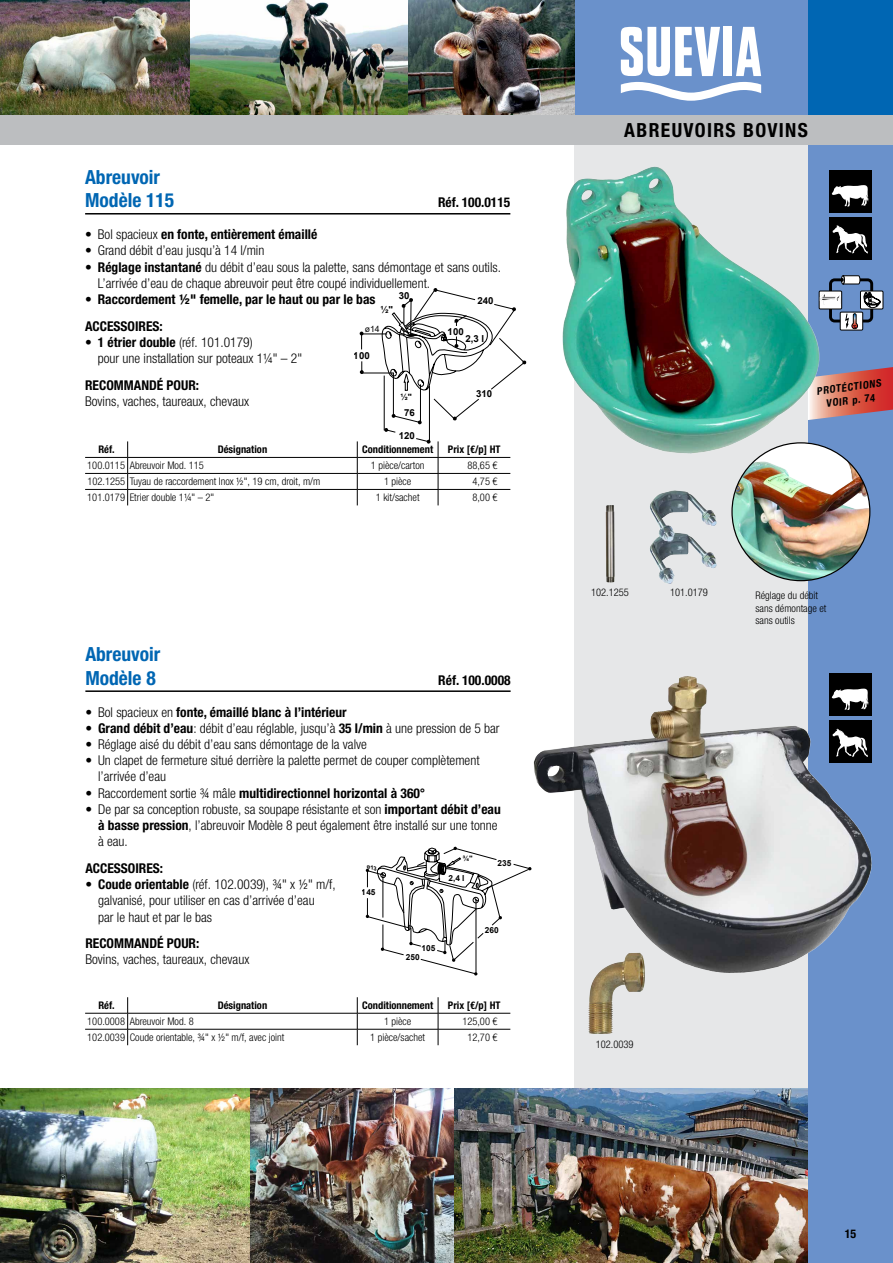
<style>
.page{position:relative;width:893px;height:1263px;background:#fff}
.page>*{position:absolute;margin:0;border:0;box-sizing:border-box;transform-origin:0 0}
.t1{font:700 condensed 19.5px/23.4px "Helvetica Neue LTW1 G";color:#0066b3}
.t2{font:700 condensed 19.5px "Helvetica Neue LTW1 G";letter-spacing:.07em;color:#000}
.t3{font:300 condensed 13.5px/16.2px "Helvetica Neue LTW1 G";color:#000}
.t4{font:700 condensed 13.5px/26.5px "Helvetica Neue LTW1 G";color:#000}
.t5{font:700 condensed 12px "Helvetica Neue LTW1 G";color:#000}
.t6{font:300 condensed 10.5px/12.6px "Helvetica Neue LTW1 G";color:#000}
.t7{font:700 condensed 10.5px/13.5px "Helvetica Neue LTW1 G";color:#000;text-align:center}
.t8{font:700 9.6px "Arial";color:#000}
.t9{font:8.7px "Arial";color:#000}
.t10{font:700 8.7px "Arial";color:#000}
.t11{font:700 8.25px "Arial";color:#000}
.t12{font:700 7.5px "Arial";color:#000}
.t13{font:700 condensed 4.35px "Helvetica Neue LTW1 G";color:#000}
.s1{font-weight:300}
.s2{font-weight:700}
</style>
<div class="page">
<div style="left:574px;top:0;width:319px;height:1263px;background:#e6e7e8"></div>
<div style="left:574px;top:0;width:234px;height:115px;background:#6a91cb"></div>
<div style="left:808px;top:115px;width:85px;height:1148px;background:#6a91cb"></div>
<div style="left:808px;top:0;width:85px;height:115px;background:#0066b3"></div>
<img style="left:190px;top:0;width:218px;height:115px">
<img style="left:408px;top:0;width:167px;height:115px">
<img style="left:0;top:0;width:190px;height:115px">
<div style="left:724px;top:27px;width:8px;height:49px;background:#fff"></div>
<svg style="left:736px;top:27px;width:25px;height:49px"></svg>
<svg style="left:621px;top:27px;width:99px;height:49px"></svg>
<svg style="left:621px;top:82px;width:140px;height:19px"></svg>
<div style="left:0;top:115px;width:893px;height:30px;background:#bcbec0"></div>
<svg style="left:830px;top:367px;width:63px;height:51px"></svg>
<div style="left:829px;top:170px;width:43px;height:43px;background:#000"></div>
<svg style="left:832px;top:185px;width:36px;height:22px"></svg>
<img style="left:562px;top:166px;width:268px;height:297px">
<img style="left:650px;top:490px;width:67px;height:94px">
<img style="left:732px;top:443px;width:138px;height:138px;border-radius:69px">
<img style="left:605px;top:505px;width:10px;height:78px">
<div style="left:829px;top:217px;width:43px;height:42px;background:#000"></div>
<svg style="left:833px;top:225px;width:35px;height:28px"></svg>
<div style="left:829px;top:278px;width:44px;height:44px;border:3px solid #000;border-radius:4px"></div>
<svg style="left:841px;top:275px;width:20px;height:10px"></svg>
<div style="left:840px;top:312px;width:23px;height:18px;background:#fff"></div>
<div style="left:840px;top:312px;width:23px;height:18px;border:1px solid #000"></div>
<svg style="left:845px;top:313px;width:13px;height:16px"></svg>
<div style="left:819px;top:291px;width:23px;height:18px;border:1px solid #000"></div>
<svg style="left:820px;top:293px;width:21px;height:14px"></svg>
<svg style="left:860px;top:291px;width:23px;height:18px"></svg>
<div style="left:860px;top:291px;width:23px;height:18px;border:1px solid #000"></div>
<svg style="left:864px;top:292px;width:16px;height:16px"></svg>
<img style="left:588px;top:976px;width:57px;height:58px">
<img style="left:533px;top:674px;width:339px;height:302px">
<hr style="left:85px;top:690px;width:426px;height:2px;background:#000">
<hr style="left:85px;top:213px;width:425px;height:2px;background:#000">
<img style="left:0;top:1089px;width:251px;height:174px">
<img style="left:251px;top:1089px;width:557px;height:174px">
<hr style="left:85px;top:1013px;width:43px;height:1px;background:#000">
<hr style="left:128px;top:1013px;width:229px;height:1px;background:#000">
<hr style="left:357px;top:1013px;width:81px;height:1px;background:#000">
<hr style="left:438px;top:1013px;width:72px;height:1px;background:#000">
<hr style="left:85px;top:1029px;width:43px;height:1px;background:#000">
<hr style="left:128px;top:1029px;width:229px;height:1px;background:#000">
<svg style="left:127px;top:997px;width:1px;height:48px"></svg>
<hr style="left:357px;top:1029px;width:81px;height:1px;background:#000">
<svg style="left:357px;top:997px;width:1px;height:48px"></svg>
<hr style="left:438px;top:1029px;width:72px;height:1px;background:#000">
<svg style="left:438px;top:997px;width:1px;height:48px"></svg>
<hr style="left:85px;top:457px;width:43px;height:1px;background:#000">
<hr style="left:128px;top:457px;width:229px;height:1px;background:#000">
<hr style="left:85px;top:473px;width:43px;height:1px;background:#000">
<hr style="left:128px;top:473px;width:229px;height:1px;background:#000">
<hr style="left:85px;top:489px;width:43px;height:1px;background:#000">
<hr style="left:128px;top:489px;width:229px;height:1px;background:#000">
<svg style="left:127px;top:441px;width:1px;height:64px"></svg>
<svg style="left:357px;top:288px;width:169px;height:217px"></svg>
<svg style="left:366px;top:846px;width:166px;height:130px"></svg>
<h1 class="t1" style="left:85px;top:165px;width:91px">Abreuvoir<br>Modèle 115</h1>
<p class="t4" style="left:438px;top:189px;width:74px">Réf. 100.0115</p>
<p class="t4" style="left:85px;top:221px;width:234px"><span class="s1">• Bol spacieux</span> en fonte, entièrement émaillé</p>
<p class="t3" style="left:85px;top:243px;width:181px">• Grand débit d’eau jusqu’à 14 l/min</p>
<p class="t3" style="left:98px;top:259px;width:405px;text-indent:-13px">• <span class="s2">Réglage instantané</span> du débit d’eau sous la palette, sans démontage et sans outils.<br>L’arrivée d’eau de chaque abreuvoir peut être coupé individuellement.</p>
<p class="t4" style="left:85px;top:286px;width:292px"><span class="s1">•</span> Raccordement ½" femelle, par le haut ou par le bas<br>ACCESSOIRES:</p>
<p class="t3" style="left:98px;top:334px;width:206px;text-indent:-13px">• <span class="s2">1 étrier double</span> (réf. 101.0179)<br>pour une installation sur poteaux 1¼" – 2"</p>
<p class="t4" style="left:85px;top:372px;width:115px">RECOMMANDÉ POUR:</p>
<p class="t3" style="left:85px;top:393px;width:165px">Bovins, vaches, taureaux, chevaux</p>
<p class="t8" style="left:399px;top:289px;width:12px">30</p>
<p class="t8" style="left:478px;top:293px;width:18px">240</p>
<p class="t8" style="left:465px;top:332px;width:20px">2,3 l</p>
<p class="t8" style="left:380px;top:303px;width:14px">½"</p>
<p class="t9" style="left:365px;top:323px;width:16px">ø14</p>
<p class="t8" style="left:448px;top:324px;width:18px">100</p>
<p class="t8" style="left:354px;top:349px;width:18px">100</p>
<p class="t8" style="left:476px;top:387px;width:18px">310</p>
<p class="t10" style="left:400px;top:391px;width:13px">½"</p>
<p class="t8" style="left:404px;top:406px;width:12px">76</p>
<p class="t8" style="left:399px;top:429px;width:18px">120</p>
<p class="t7" style="left:98px;top:443px;width:18px">Réf.</p>
<p class="t7" style="left:218px;top:443px;width:51px">Désignation</p>
<p class="t7" style="left:362px;top:443px;width:72px">Conditionnement</p>
<p class="t7" style="left:448px;top:443px;width:54px">Prix [€/p] HT</p>
<p class="t6" style="left:87px;top:459px;width:118px">100.0115 Abreuvoir Mod. 115</p>
<p class="t6" style="left:371px;top:459px;width:55px">1 pièce/carton</p>
<p class="t6" style="left:467px;top:459px;width:32px">88,65 €</p>
<p class="t6" style="left:87px;top:475px;width:234px">102.1255 Tuyau de raccordement Inox ½", 19 cm, droit, m/m</p>
<p class="t6" style="left:384px;top:475px;width:29px">1 pièce</p>
<p class="t6" style="left:472px;top:475px;width:27px">4,75 €</p>
<p class="t6" style="left:87px;top:491px;width:129px">101.0179 Etrier double 1¼" – 2"</p>
<p class="t6" style="left:376px;top:491px;width:45px">1 kit/sachet</p>
<p class="t6" style="left:472px;top:491px;width:27px">8,00 €</p>
<h1 class="t1" style="left:85px;top:643px;width:76px">Abreuvoir<br>Modèle 8</h1>
<p class="t4" style="left:438px;top:667px;width:74px">Réf. 100.0008</p>
<p class="t4" style="left:85px;top:699px;width:263px"><span class="s1">• Bol spacieux en</span> fonte, émaillé blanc à l’intérieur</p>
<p class="t3" style="left:85px;top:720px;width:416px">• <span class="s2">Grand débit d’eau</span>: débit d’eau réglable, jusqu’à <span class="s2">35 l/min</span> à une pression de 5 bar</p>
<p class="t3" style="left:85px;top:736px;width:283px">• Réglage aisé du débit d’eau sans démontage de la valve</p>
<p class="t3" style="left:98px;top:752px;width:383px;text-indent:-13px">• Un clapet de fermeture situé derrière la palette permet de couper complètement l’arrivée d’eau</p>
<p class="t4" style="left:85px;top:780px;width:341px"><span class="s1">• Raccordement sortie ¾ mâle</span> multidirectionnel horizontal à 360°</p>
<p class="t3" style="left:98px;top:801px;width:404px;text-indent:-13px">• De par sa conception robuste, sa soupape résistante et son <span class="s2">important débit d’eau à basse pression</span>, l’abreuvoir Modèle 8 peut également être installé sur une tonne à eau.</p>
<p class="t4" style="left:85px;top:855px;width:79px">ACCESSOIRES:</p>
<p class="t3" style="left:98px;top:876px;width:239px;text-indent:-13px">• <span class="s2">Coude orientable</span> (réf. 102.0039), ¾" x ½" m/f, galvanisé, pour utiliser en cas d’arrivée d’eau<br>par le haut et par le bas</p>
<p class="t4" style="left:85px;top:930px;width:115px">RECOMMANDÉ POUR:</p>
<p class="t3" style="left:85px;top:951px;width:165px">Bovins, vaches, taureaux, chevaux</p>
<p class="t12" style="left:463px;top:853px;width:11px">¾"</p>
<p class="t11" style="left:498px;top:857px;width:15px">235</p>
<p class="t11" style="left:448px;top:873px;width:18px">2,4 l</p>
<p class="t11" style="left:362px;top:886px;width:15px">145</p>
<p class="t11" style="left:485px;top:924px;width:15px">260</p>
<p class="t11" style="left:421px;top:942px;width:15px">105</p>
<p class="t11" style="left:406px;top:951px;width:15px">250</p>
<p class="t7" style="left:98px;top:998px;width:18px">Réf.</p>
<p class="t7" style="left:218px;top:998px;width:51px">Désignation</p>
<p class="t7" style="left:362px;top:998px;width:72px">Conditionnement</p>
<p class="t7" style="left:448px;top:998px;width:54px">Prix [€/p] HT</p>
<p class="t6" style="left:87px;top:1015px;width:108px">100.0008 Abreuvoir Mod. 8</p>
<p class="t6" style="left:384px;top:1015px;width:29px">1 pièce</p>
<p class="t6" style="left:462px;top:1015px;width:37px">125,00 €</p>
<p class="t6" style="left:87px;top:1031px;width:199px">102.0039 Coude orientable, ¾" x ½" m/f, avec joint</p>
<p class="t6" style="left:370px;top:1031px;width:56px">1 pièce/sachet</p>
<p class="t6" style="left:467px;top:1031px;width:32px">12,70 €</p>
<h1 class="t2" style="left:624px;top:118px;width:185px">ABREUVOIRS BOVINS</h1>
<p class="t13" style="left:853px;top:323px;width:5px">°C</p>
<p class="t7" style="left:816px;top:384px;width:66px;rotate:-7deg">PROTÉCTIONS<br>VOIR p. 74</p>
<p class="t6" style="left:591px;top:586px;width:39px">102.1255</p>
<p class="t6" style="left:670px;top:586px;width:39px">101.0179</p>
<p class="t6" style="left:755px;top:589px;width:72px">Réglage du débit sans démontage et sans outils</p>
<p class="t6" style="left:596px;top:1038px;width:39px">102.0039</p>
<p class="t5" style="left:845px;top:1226px;width:13px">15</p>
</div>
